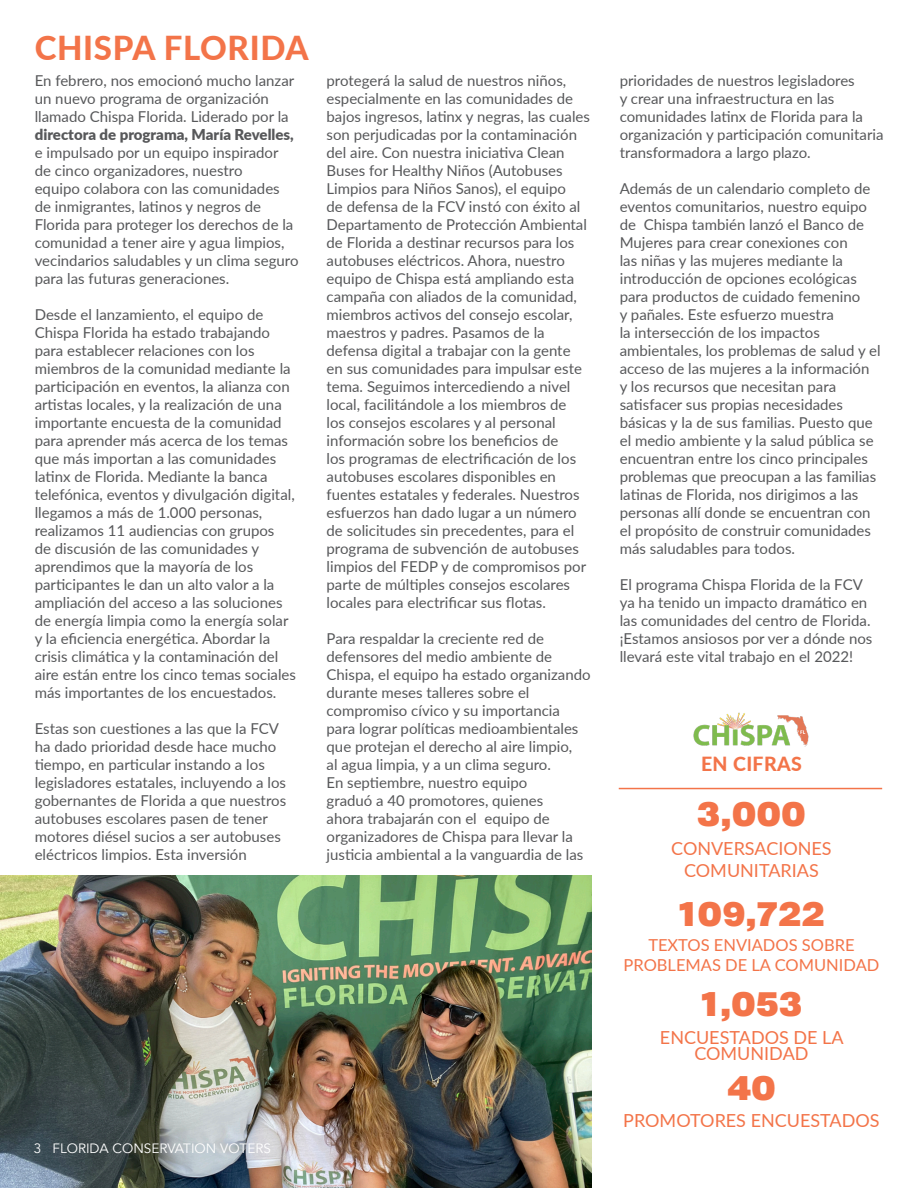
<style>
.page{position:relative;width:918px;height:1188px;background:#fff}
.page>*{position:absolute;margin:0;border:0;box-sizing:border-box;transform-origin:0 0}
.t1{font:900 36px "Crique Grotesk Display";color:#f37449}
.t2{font:800 33px "Lato";letter-spacing:.02em;color:#f37449}
.t3{font:800 19.5px "Lato";letter-spacing:.02em;color:#f37449}
.t4{font:18px/21.6px "Lato";color:#f37449;text-align:center}
.t5{font:16.5px/19.8px "Lato";color:#f37449;text-align:center}
.t6{font:15px/18px "Lato";color:#57585a}
.t7{font:13.5px "Avenir";color:#fff}
.s1{font-weight:900}
</style>
<div class="page">
<hr style="left:619px;top:788px;width:263px;height:1px;background:#f37449">
<img style="left:693px;top:712px;width:116px;height:34px">
<img style="left:0;top:875px;width:592px;height:313px">
<p class="t2" style="left:35px;top:24px;width:275px">CHISPA FLORIDA</p>
<p class="t6" style="left:35px;top:71px;width:265px">En febrero, nos emocionó mucho lanzar un nuevo programa de organización llamado Chispa Florida. Liderado por la <span class="s1">directora de programa, María Revelles, </span>e impulsado por un equipo inspirador de cinco organizadores, nuestro<br>equipo colabora con las comunidades de inmigrantes, latinos y negros de Florida para proteger los derechos de la comunidad a tener aire y agua limpios, vecindarios saludables y un clima seguro para las futuras generaciones.</p>
<p class="t6" style="left:35px;top:305px;width:263px">Desde el lanzamiento, el equipo de Chispa Florida ha estado trabajando para establecer relaciones con los miembros de la comunidad mediante la participación en eventos, la alianza con artistas locales, y la realización de una importante encuesta de la comunidad para aprender más acerca de los temas que más importan a las comunidades latinx de Florida. Mediante la banca telefónica, eventos y divulgación digital, llegamos a más de 1.000 personas, realizamos 11 audiencias con grupos<br>de discusión de las comunidades y aprendimos que la mayoría de los participantes le dan un alto valor a la ampliación del acceso a las soluciones de energía limpia como la energía solar y la eficiencia energética. Abordar la crisis climática y la contaminación del aire están entre los cinco temas sociales más importantes de los encuestados.</p>
<p class="t6" style="left:35px;top:719px;width:253px">Estas son cuestiones a las que la FCV ha dado prioridad desde hace mucho tiempo, en particular instando a los legisladores estatales, incluyendo a los gobernantes de Florida a que nuestros autobuses escolares pasen de tener motores diésel sucios a ser autobuses eléctricos limpios. Esta inversión</p>
<p class="t6" style="left:327px;top:71px;width:265px">protegerá la salud de nuestros niños, especialmente en las comunidades de bajos ingresos, latinx y negras, las cuales son perjudicadas por la contaminación del aire. Con nuestra iniciativa Clean Buses for Healthy Niños (Autobuses Limpios para Niños Sanos), el equipo<br>de defensa de la FCV instó con éxito al Departamento de Protección Ambiental de Florida a destinar recursos para los autobuses eléctricos. Ahora, nuestro equipo de Chispa está ampliando esta campaña con aliados de la comunidad, miembros activos del consejo escolar, maestros y padres. Pasamos de la defensa digital a trabajar con la gente en sus comunidades para impulsar este tema. Seguimos intercediendo a nivel local, facilitándole a los miembros de<br>los consejos escolares y al personal información sobre los beneficios de<br>los programas de electrificación de los autobuses escolares disponibles en fuentes estatales y federales. Nuestros esfuerzos han dado lugar a un número de solicitudes sin precedentes, para el programa de subvención de autobuses limpios del FEDP y de compromisos por parte de múltiples consejos escolares locales para electrificar sus flotas.</p>
<p class="t6" style="left:327px;top:629px;width:266px">Para respaldar la creciente red de defensores del medio ambiente de Chispa, el equipo ha estado organizando durante meses talleres sobre el compromiso cívico y su importancia para lograr políticas medioambientales que protejan el derecho al aire limpio,<br>al agua limpia, y a un clima seguro.<br>En septiembre, nuestro equipo<br>graduó a 40 promotores, quienes<br>ahora trabajarán con el equipo de organizadores de Chispa para llevar la justicia ambiental a la vanguardia de las</p>
<p class="t7" style="left:34px;top:1140px;width:239px">3 FLORIDA CONSERVATION VOTERS</p>
<p class="t6" style="left:620px;top:71px;width:265px">prioridades de nuestros legisladores<br>y crear una infraestructura en las comunidades latinx de Florida para la organización y participación comunitaria transformadora a largo plazo.</p>
<p class="t6" style="left:620px;top:179px;width:262px">Además de un calendario completo de eventos comunitarios, nuestro equipo de Chispa también lanzó el Banco de Mujeres para crear conexiones con<br>las niñas y las mujeres mediante la introducción de opciones ecológicas para productos de cuidado femenino<br>y pañales. Este esfuerzo muestra<br>la intersección de los impactos ambientales, los problemas de salud y el acceso de las mujeres a la información y los recursos que necesitan para satisfacer sus propias necesidades básicas y la de sus familias. Puesto que el medio ambiente y la salud pública se encuentran entre los cinco principales problemas que preocupan a las familias latinas de Florida, nos dirigimos a las personas allí donde se encuentran con el propósito de construir comunidades más saludables para todos.</p>
<p class="t6" style="left:620px;top:575px;width:254px">El programa Chispa Florida de la FCV ya ha tenido un impacto dramático en las comunidades del centro de Florida. ¡Estamos ansiosos por ver a dónde nos llevará este vital trabajo en el 2022!</p>
<p class="t3" style="left:701px;top:750px;width:102px">EN CIFRAS</p>
<p class="t1" style="left:697px;top:794px;width:111px">3,000</p>
<p class="t4" style="left:671px;top:837px;width:162px">CONVERSACIONES<br>COMUNITARIAS</p>
<p class="t1" style="left:678px;top:894px;width:149px">109,722</p>
<p class="t5" style="left:624px;top:934px;width:257px">TEXTOS ENVIADOS SOBRE<br>PROBLEMAS DE LA COMUNIDAD</p>
<p class="t1" style="left:700px;top:984px;width:104px">1,053</p>
<p class="t4" style="left:660px;top:1028px;width:185px;line-height:16.5px">ENCUESTADOS DE LA<br>COMUNIDAD</p>
<p class="t1" style="left:727px;top:1068px;width:50px">40</p>
<p class="t4" style="left:623px;top:1109px;width:258px">PROMOTORES ENCUESTADOS</p>
</div>
